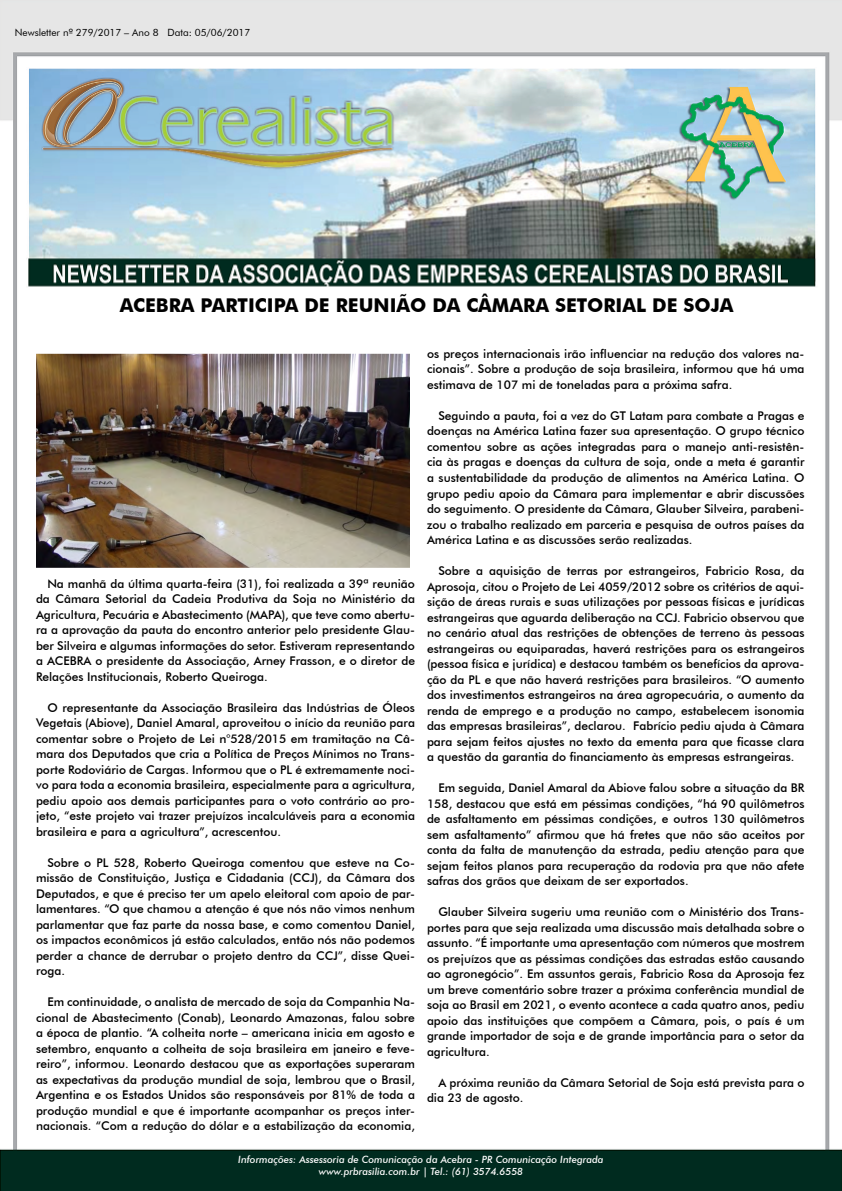
<style>
.page{position:relative;width:842px;height:1191px;background:#fff}
.page>*{position:absolute;margin:0;border:0;box-sizing:border-box;transform-origin:0 0}
.t1{font:700 19px "Futura BT";color:#000}
.t2{font:500 12px/15.5px "Futura BT";color:#000;text-align:justify}
.t3{font:italic 500 10px/12px "Futura BT";color:#fff;text-align:center}
.t4{font:10px "Futura BT";color:#000}
</style>
<div class="page">
<img style="left:0;top:0;width:842px;height:1191px">
<img style="left:37px;top:355px;width:372px;height:212px">
<div style="left:31px;top:349px;width:384px;height:224px;border:5px solid #fff"></div>
<p class="t4" style="left:15px;top:26px;width:237px">Newsletter nº 279/2017 – Ano 8 Data: 05/06/2017</p>
<h1 class="t1" style="left:120px;top:294px;width:405px">ACEBRA PARTICIPA DE REUNIÃO DA CÂMARA</h1>
<h1 class="t1" style="left:555px;top:294px;width:180px">SETORIAL DE SOJA</h1>
<p class="t2" style="left:36px;top:575px;width:380px;text-indent:11px">Na manhã da última quarta-feira (31), foi realizada a 39ª reunião da Câmara Setorial da Cadeia Produtiva da Soja no Ministério da Agricultura, Pecuária e Abastecimento (MAPA), que teve como abertu&shy;ra a aprovação da pauta do encontro anterior pelo presidente Glau&shy;ber Silveira e algumas informações do setor. Estiveram representando a ACEBRA o presidente da Associação, Arney Frasson, e o diretor de Relações Institucionais, Roberto Queiroga.</p>
<p class="t2" style="left:36px;top:699px;width:380px;text-indent:11px">O representante da Associação Brasileira das Indústrias de Óleos Vegetais (Abiove), Daniel Amaral, aproveitou o início da reunião para comentar sobre o Projeto de Lei n°528/2015 em tramitação na Câ&shy;mara dos Deputados que cria a Política de Preços Mínimos no Trans&shy;porte Rodoviário de Cargas. Informou que o PL é extremamente noci&shy;vo para toda a economia brasileira, especialmente para a agricultura, pediu apoio aos demais participantes para o voto contrário ao pro&shy;jeto, “este projeto vai trazer prejuízos incalculáveis para a economia brasileira e para a agricultura”, acrescentou.</p>
<p class="t2" style="left:36px;top:854px;width:380px;text-indent:11px">Sobre o PL 528, Roberto Queiroga comentou que esteve na Co&shy;missão de Constituição, Justiça e Cidadania (CCJ), da Câmara dos Deputados, e que é preciso ter um apelo eleitoral com apoio de par&shy;lamentares. “O que chamou a atenção é que nós não vimos nenhum parlamentar que faz parte da nossa base, e como comentou Daniel, os impactos econômicos já estão calculados, então nós não podemos perder a chance de derrubar o projeto dentro da CCJ”, disse Quei&shy;roga.</p>
<p class="t2" style="left:36px;top:994px;width:380px;text-indent:11px">Em continuidade, o analista de mercado de soja da Companhia Na&shy;cional de Abastecimento (Conab), Leonardo Amazonas, falou sobre a época de plantio. “A colheita norte – americana inicia em agosto e setembro, enquanto a colheita de soja brasileira em janeiro e feve&shy;reiro”, informou. Leonardo destacou que as exportações superaram as expectativas da produção mundial de soja, lembrou que o Brasil, Argentina e os Estados Unidos são responsáveis por 81% de toda a produção mundial e que é importante acompanhar os preços inter&shy;nacionais. “Com a redução do dólar e a estabilização da economia,</p>
<p class="t2" style="left:427px;top:346px;width:379px">os preços internacionais irão influenciar na redução dos valores na&shy;cionais”. Sobre a produção de soja brasileira, informou que há uma estimava de 107 mi de toneladas para a próxima safra.</p>
<p class="t2" style="left:427px;top:408px;width:379px;text-indent:11px">Seguindo a pauta, foi a vez do GT Latam para combate a Pragas e doenças na América Latina fazer sua apresentação. O grupo técnico comentou sobre as ações integradas para o manejo anti-resistên&shy;cia às pragas e doenças da cultura de soja, onde a meta é garantir a sustentabilidade da produção de alimentos na América Latina. O grupo pediu apoio da Câmara para implementar e abrir discussões do seguimento. O presidente da Câmara, Glauber Silveira, parabeni&shy;zou o trabalho realizado em parceria e pesquisa de outros países da América Latina e as discussões serão realizadas.</p>
<p class="t2" style="left:427px;top:563px;width:379px;text-indent:11px">Sobre a aquisição de terras por estrangeiros, Fabricio Rosa, da Aprosoja, citou o Projeto de Lei 4059/2012 sobre os critérios de aqui&shy;sição de áreas rurais e suas utilizações por pessoas físicas e jurídicas estrangeiras que aguarda deliberação na CCJ. Fabricio observou que no cenário atual das restrições de obtenções de terreno às pessoas estrangeiras ou equiparadas, haverá restrições para os estrangeiros (pessoa física e jurídica) e destacou também os benefícios da aprova&shy;ção da PL e que não haverá restrições para brasileiros. “O aumento dos investimentos estrangeiros na área agropecuária, o aumento da renda de emprego e a produção no campo, estabelecem isonomia das empresas brasileiras”, declarou. Fabrício pediu ajuda à Câmara para sejam feitos ajustes no texto da ementa para que ficasse clara a questão da garantia do financiamento às empresas estrangeiras.</p>
<p class="t2" style="left:427px;top:780px;width:379px;text-indent:11px">Em seguida, Daniel Amaral da Abiove falou sobre a situação da BR 158, destacou que está em péssimas condições, “há 90 quilômetros de asfaltamento em péssimas condições, e outros 130 quilômetros sem asfaltamento” afirmou que há fretes que não são aceitos por conta da falta de manutenção da estrada, pediu atenção para que sejam feitos planos para recuperação da rodovia pra que não afete safras dos grãos que deixam de ser exportados.</p>
<p class="t2" style="left:427px;top:904px;width:379px;text-indent:11px">Glauber Silveira sugeriu uma reunião com o Ministério dos Trans&shy;portes para que seja realizada uma discussão mais detalhada sobre o assunto. “É importante uma apresentação com números que mostrem os prejuízos que as péssimas condições das estradas estão causando ao agronegócio”. Em assuntos gerais, Fabricio Rosa da Aprosoja fez um breve comentário sobre trazer a próxima conferência mundial de soja ao Brasil em 2021, o evento acontece a cada quatro anos, pediu apoio das instituições que compõem a Câmara, pois, o país é um grande importador de soja e de grande importância para o setor da agricultura.</p>
<p class="t2" style="left:427px;top:1074px;width:379px;text-indent:11px">A próxima reunião da Câmara Setorial de Soja está prevista para o dia 23 de agosto.</p>
<p class="t3" style="left:238px;top:1153px;width:367px">Informações: Assessoria de Comunicação da Acebra - PR Comunicação Integrada www.prbrasilia.com.br | Tel.: (61) 3574.6558</p>
</div>
